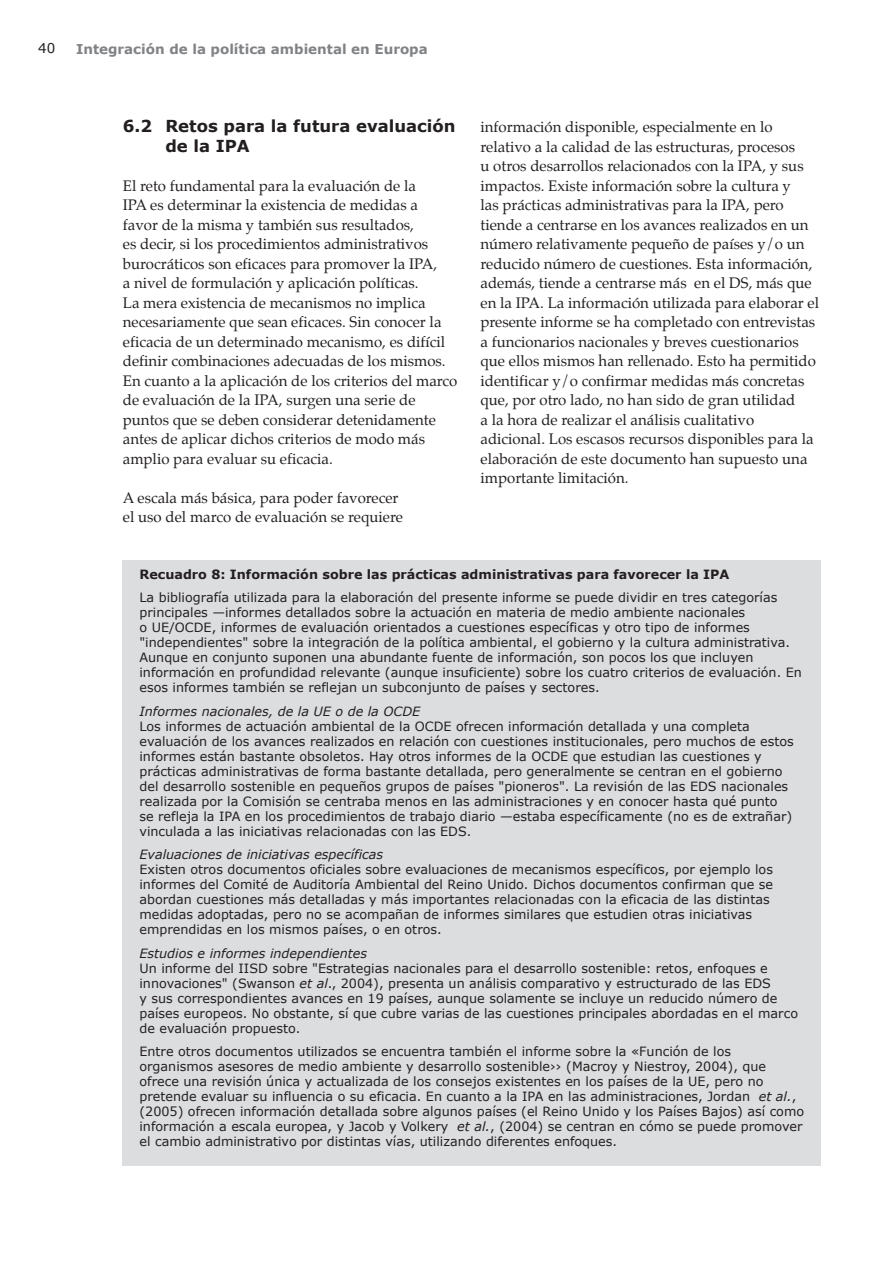
<style>
.page{position:relative;width:893px;height:1263px;background:#fff}
.page>*{position:absolute;margin:0;border:0;box-sizing:border-box;transform-origin:0 0}
.t1{font:700 16.5px/19.8px "Verdana";color:#231f20}
.t2{font:15px/19.5px "Palatino";color:#231f20}
.t3{font:700 13.5px "Verdana";color:#808285}
.t4{font:13.5px "Verdana";color:#231f20}
.t5{font:12.75px/15px "Verdana";color:#231f20}
.t6{font:italic 12.75px "Verdana";color:#231f20}
.t7{font:700 12.75px "Verdana";color:#231f20}
.s1{font-style:italic}
</style>
<div class="page">
<div style="left:122px;top:560px;width:699px;height:606px;background:#dcdddf"></div>
<p class="t4" style="left:38px;top:39px;width:19px">40</p>
<p class="t3" style="left:76px;top:40px;width:353px">Integración de la política ambiental en Europa</p>
<p class="t1" style="left:165px;top:116px;width:292px;text-indent:-43px">6.2 Retos para la futura evaluación de la IPA</p>
<p class="t2" style="left:123px;top:177px;width:336px">El reto fundamental para la evaluación de la<br>IPA es determinar la existencia de medidas a<br>favor de la misma y también sus resultados,<br>es decir, si los procedimientos administrativos burocráticos son eficaces para promover la IPA,<br>a nivel de formulación y aplicación políticas.<br>La mera existencia de mecanismos no implica necesariamente que sean eficaces. Sin conocer la eficacia de un determinado mecanismo, es difícil definir combinaciones adecuadas de los mismos.<br>En cuanto a la aplicación de los criterios del marco de evaluación de la IPA, surgen una serie de puntos que se deben considerar detenidamente antes de aplicar dichos criterios de modo más amplio para evaluar su eficacia.</p>
<p class="t2" style="left:123px;top:489px;width:281px">A escala más básica, para poder favorecer el uso del marco de evaluación se requiere</p>
<p class="t2" style="left:480px;top:118px;width:340px">información disponible, especialmente en lo relativo a la calidad de las estructuras, procesos<br>u otros desarrollos relacionados con la IPA, y sus impactos. Existe información sobre la cultura y<br>las prácticas administrativas para la IPA, pero tiende a centrarse en los avances realizados en un número relativamente pequeño de países y/o un reducido número de cuestiones. Esta información, además, tiende a centrarse más en el DS, más que en la IPA. La información utilizada para elaborar el presente informe se ha completado con entrevistas a funcionarios nacionales y breves cuestionarios que ellos mismos han rellenado. Esto ha permitido identificar y/o confirmar medidas más concretas que, por otro lado, no han sido de gran utilidad<br>a la hora de realizar el análisis cualitativo adicional. Los escasos recursos disponibles para la elaboración de este documento han supuesto una importante limitación.</p>
<p class="t7" style="left:139px;top:566px;width:591px">Recuadro 8: Información sobre las prácticas administrativas para favorecer la IPA</p>
<p class="t5" style="left:139px;top:590px;width:664px">La bibliografía utilizada para la elaboración del presente informe se puede dividir en tres categorías principales —informes detallados sobre la actuación en materia de medio ambiente nacionales<br>o UE/OCDE, informes de evaluación orientados a cuestiones específicas y otro tipo de informes "independientes" sobre la integración de la política ambiental, el gobierno y la cultura administrativa.<br>Aunque en conjunto suponen una abundante fuente de información, son pocos los que incluyen información en profundidad relevante (aunque insuficiente) sobre los cuatro criterios de evaluación. En esos informes también se reflejan un subconjunto de países y sectores.</p>
<p class="t6" style="left:139px;top:703px;width:282px">Informes nacionales, de la UE o de la OCDE</p>
<p class="t5" style="left:139px;top:718px;width:656px">Los informes de actuación ambiental de la OCDE ofrecen información detallada y una completa evaluación de los avances realizados en relación con cuestiones institucionales, pero muchos de estos informes están bastante obsoletos. Hay otros informes de la OCDE que estudian las cuestiones y prácticas administrativas de forma bastante detallada, pero generalmente se centran en el gobierno del desarrollo sostenible en pequeños grupos de países "pioneros". La revisión de las EDS nacionales realizada por la Comisión se centraba menos en las administraciones y en conocer hasta qué punto se refleja la IPA en los procedimientos de trabajo diario —estaba específicamente (no es de extrañar) vinculada a las iniciativas relacionadas con las EDS.</p>
<p class="t6" style="left:139px;top:846px;width:245px">Evaluaciones de iniciativas específicas</p>
<p class="t5" style="left:139px;top:862px;width:635px">Existen otros documentos oficiales sobre evaluaciones de mecanismos específicos, por ejemplo los informes del Comité de Auditoría Ambiental del Reino Unido. Dichos documentos confirman que se abordan cuestiones más detalladas y más importantes relacionadas con la eficacia de las distintas medidas adoptadas, pero no se acompañan de informes similares que estudien otras iniciativas emprendidas en los mismos países, o en otros.</p>
<p class="t6" style="left:139px;top:945px;width:229px">Estudios e informes independientes</p>
<p class="t5" style="left:139px;top:960px;width:660px">Un informe del IISD sobre "Estrategias nacionales para el desarrollo sostenible: retos, enfoques e innovaciones" (Swanson <span class="s1">et al</span>., 2004), presenta un análisis comparativo y estructurado de las EDS<br>y sus correspondientes avances en 19 países, aunque solamente se incluye un reducido número de países europeos. No obstante, sí que cubre varias de las cuestiones principales abordadas en el marco de evaluación propuesto.</p>
<p class="t5" style="left:139px;top:1044px;width:666px">Entre otros documentos utilizados se encuentra también el informe sobre la «Función de los organismos asesores de medio ambiente y desarrollo sostenible›› (Macroy y Niestroy, 2004), que ofrece una revisión única y actualizada de los consejos existentes en los países de la UE, pero no pretende evaluar su influencia o su eficacia. En cuanto a la IPA en las administraciones, Jordan <span class="s1">et al.</span>, (2005) ofrecen información detallada sobre algunos países (el Reino Unido y los Países Bajos) así como información a escala europea, y Jacob y Volkery <span class="s1">et al.</span>, (2004) se centran en cómo se puede promover el cambio administrativo por distintas vías, utilizando diferentes enfoques.</p>
</div>
